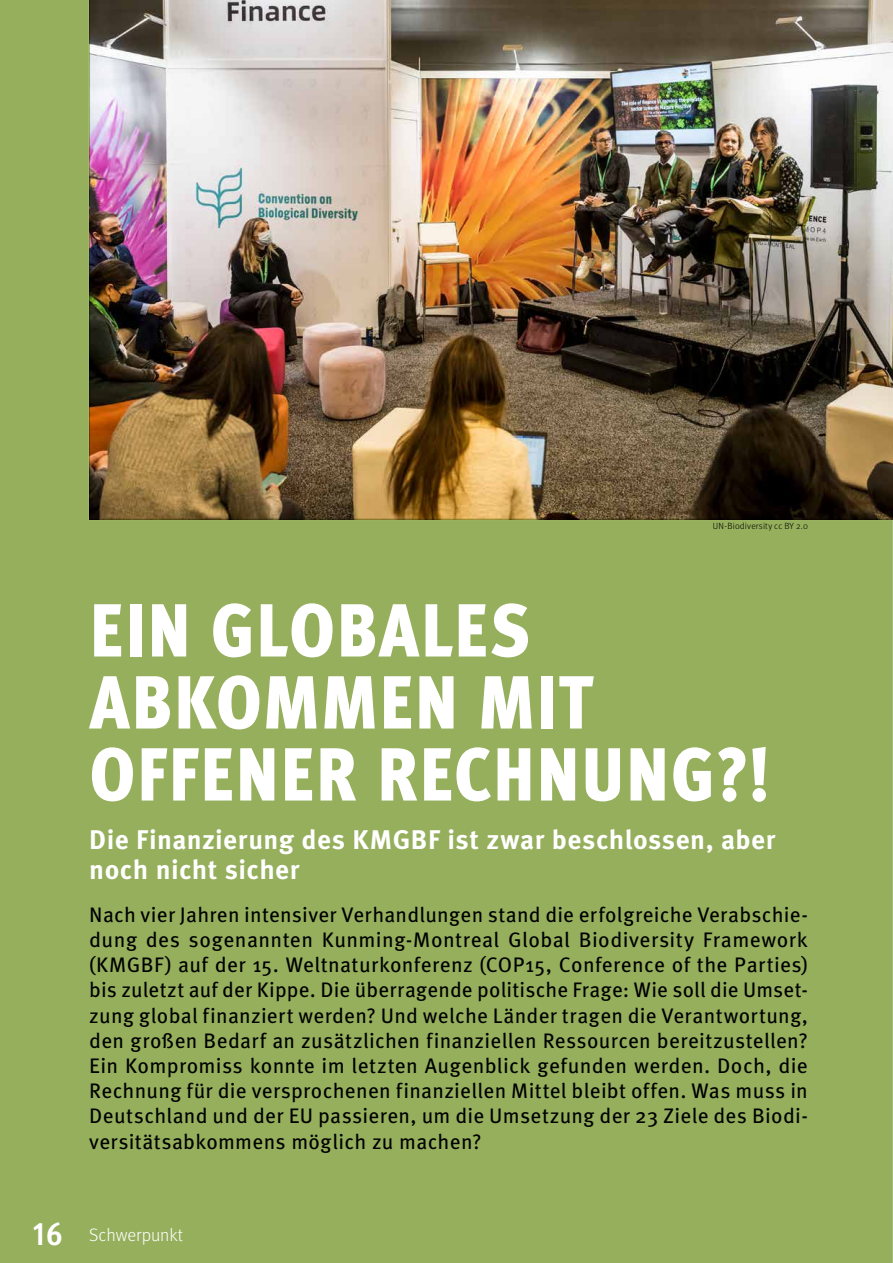
<style>
.page{position:relative;width:893px;height:1263px;background:#fff}
.page>*{position:absolute;margin:0;border:0;box-sizing:border-box;transform-origin:0 0}
.t1{font:900 condensed 75px/72px "Meta Pro";letter-spacing:.025em;color:#fff}
.t2{font:700 27px/30px "Meta Pro";letter-spacing:.015em;color:#fff}
.t3{font:21px/25.2px "Meta Pro";letter-spacing:.015em;color:#000;text-align:justify}
.t4{font:300 18px "Meta Pro";letter-spacing:-.005em;color:#fff}
.t5{font:300 9px "Meta Pro";letter-spacing:.02em;color:#000}
.s1{font-weight:700;font-stretch:condensed;font-size:33px}
</style>
<div class="page">
<img style="left:0;top:0;width:893px;height:1263px">
<hr style="left:892px;top:1212px;width:1px;height:51px;background:#95af5c">
<p class="t5" style="left:713px;top:519px;width:96px">UN-Biodiversity cc BY 2.0</p>
<h1 class="t1" style="left:90px;top:591px;width:682px">EIN GLOBALES<br>ABKOMMEN MIT<br>OFFENER RECHNUNG?!</h1>
<p class="t2" style="left:89px;top:822px;width:688px">Die Finanzierung des KMGBF ist zwar beschlossen, aber noch nicht sicher</p>
<p class="t3" style="left:89px;top:900px;width:720px">Nach vier Jahren intensiver Verhandlungen stand die erfolgreiche Verabschie&shy;dung des sogenannten Kunming-Montreal Global Biodiversity Framework (KMGBF) auf der 15. Weltnaturkonferenz (COP15, Conference of the Parties) bis zuletzt auf der Kippe. Die überragende politische Frage: Wie soll die Umset&shy;zung global finanziert werden? Und welche Länder tragen die Verantwortung, den großen Bedarf an zusätzlichen finanziellen Ressourcen bereitzustellen?<br>Ein Kompromiss konnte im letzten Augenblick gefunden werden. Doch, die Rechnung für die versprochenen finanziellen Mittel bleibt offen. Was muss in Deutschland und der EU passieren, um die Umsetzung der 23 Ziele des Biodi&shy;versitätsabkommens möglich zu machen?</p>
<p class="t4" style="left:33px;top:1222px;width:152px"><span class="s1">16</span> Schwerpunkt</p>
</div>
